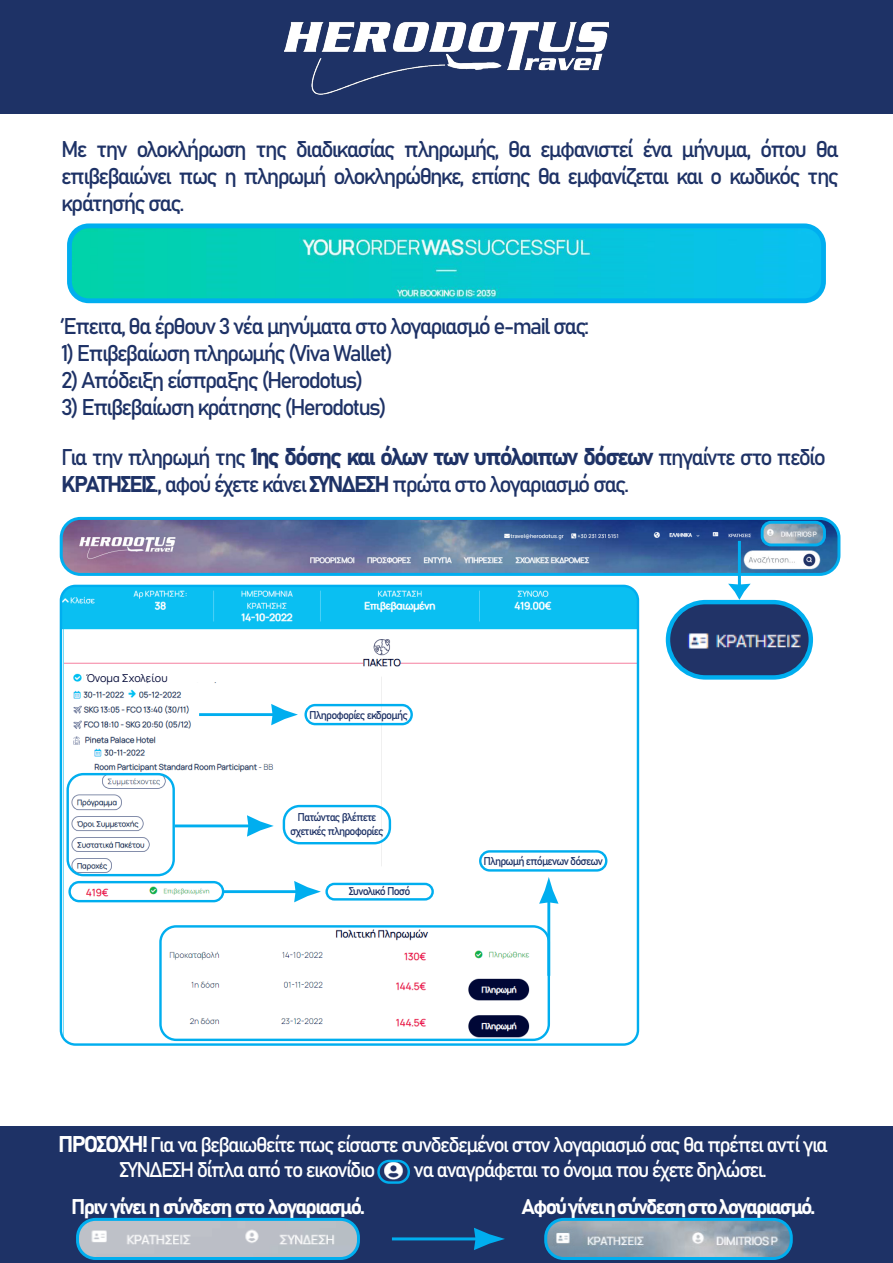
<style>
.page{position:relative;width:893px;height:1263px;background:#fff}
.page>*{position:absolute;margin:0;border:0;box-sizing:border-box;transform-origin:0 0}
.t1{font:24px "Bahnschrift";letter-spacing:-.08em;color:#1e3266}
.t2{font:22.5px/27px "Bahnschrift";letter-spacing:-.08em;color:#1e3266;text-align:justify}
.t3{font:21px/25.2px "Bahnschrift";letter-spacing:-.08em;color:#fff}
.t4{font:11.1px "Bahnschrift";letter-spacing:-.08em;color:#1e3266}
.t5{font:10.8px "Manrope";color:#000736}
.s1{font-size:22.5px}
</style>
<div class="page">
<div style="left:0;top:0;width:893px;height:113px;background:#1e3266"></div>
<img style="left:284px;top:22px;width:325px;height:73px">
<img style="left:73px;top:229px;width:747px;height:68px">
<div style="left:67px;top:223px;width:759px;height:80px;border:5px solid #00aeef;border-radius:19px"></div>
<img style="left:61px;top:518px;width:778px;height:54px">
<div style="left:60px;top:517px;width:780px;height:59px;border:3px solid #00aeef;border-radius:19px"></div>
<img style="left:668px;top:602px;width:143px;height:75px;border-radius:38px">
<div style="left:666px;top:600px;width:147px;height:80px;border:4px solid #00aeef;border-radius:38px"></div>
<hr style="left:738px;top:541px;width:3px;height:45px;background:#00aeef">
<svg style="left:728px;top:584px;width:23px;height:16px"></svg>
<img style="left:61px;top:586px;width:577px;height:457px">
<div style="left:60px;top:585px;width:579px;height:461px;border:2px solid #00aeef;border-radius:15px"></div>
<div style="left:230px;top:880px;width:212px;height:43px;background:#fff;border-radius:16px"></div>
<div style="left:84px;top:671px;width:144px;height:11px;background:#fff"></div>
<div style="left:304px;top:704px;width:109px;height:21px;border:2px solid #00aeef;border-radius:9px"></div>
<div style="left:479px;top:850px;width:128px;height:22px;border:2px solid #00aeef;border-radius:9px"></div>
<div style="left:283px;top:805px;width:108px;height:39px;border:2px solid #00aeef;border-radius:16px"></div>
<div style="left:325px;top:883px;width:109px;height:17px;border:2px solid #00aeef;border-radius:8px"></div>
<hr style="left:199px;top:713px;width:75px;height:3px;background:#00aeef">
<svg style="left:271px;top:704px;width:27px;height:21px"></svg>
<hr style="left:175px;top:824px;width:75px;height:3px;background:#00aeef">
<svg style="left:247px;top:815px;width:27px;height:22px"></svg>
<hr style="left:222px;top:890px;width:75px;height:3px;background:#00aeef">
<svg style="left:294px;top:881px;width:27px;height:21px"></svg>
<hr style="left:547px;top:901px;width:3px;height:75px;background:#00aeef">
<svg style="left:539px;top:877px;width:19px;height:27px"></svg>
<div style="left:66px;top:773px;width:109px;height:103px;border:2px solid #00aeef;border-radius:16px"></div>
<div style="left:68px;top:881px;width:156px;height:21px;border:2px solid #00aeef;border-radius:9px"></div>
<div style="left:159px;top:925px;width:391px;height:116px;border:2px solid #00aeef;border-radius:16px"></div>
<img style="left:762px;top:522px;width:62px;height:22px">
<div style="left:761px;top:521px;width:65px;height:25px;border:3px solid #00aeef;border-radius:9px"></div>
<div style="left:0;top:1126px;width:893px;height:137px;background:#1e3266"></div>
<img style="left:80px;top:1222px;width:276px;height:34px">
<div style="left:76px;top:1218px;width:284px;height:42px;border:3px solid #00aeef;border-radius:18px"></div>
<img style="left:548px;top:1222px;width:241px;height:34px">
<div style="left:544px;top:1218px;width:249px;height:42px;border:3px solid #00aeef;border-radius:18px"></div>
<hr style="left:392px;top:1237px;width:87px;height:3px;background:#00aeef">
<svg style="left:474px;top:1228px;width:31px;height:22px"></svg>
<img style="left:380px;top:1163px;width:27px;height:18px">
<div style="left:377px;top:1160px;width:33px;height:24px;border:2px solid #00aeef;border-radius:11px"></div>
<p class="t2" style="left:61px;top:134px;width:779px">Με την ολοκλήρωση της διαδικασίας πληρωμής, θα εμφανιστεί ένα μήνυμα, όπου θα επιβεβαιώνει πως η πληρωμή ολοκληρώθηκε, επίσης θα εμφανίζεται και ο κωδικός της κράτησής σας.</p>
<p class="t2" style="left:61px;top:311px;width:530px">Έπειτα, θα έρθουν 3 νέα μηνύματα στο λογαριασμό e-mail σας:</p>
<p class="t2" style="left:61px;top:338px;width:333px">1) Επιβεβαίωση πληρωμής (Viva Wallet)</p>
<p class="t2" style="left:61px;top:365px;width:304px">2) Απόδειξη είσπραξης (Herodotus)</p>
<p class="t2" style="left:61px;top:392px;width:327px">3) Επιβεβαίωση κράτησης (Herodotus)</p>
<p class="t1" style="left:61px;top:438px;width:766px"><span class="s1">Για την πληρωμή της</span> 1ης δόσης και όλων των υπόλοιπων δόσεων <span class="s1">πηγαίντε στο πεδίο</span></p>
<p class="t2" style="left:61px;top:469px;width:569px">ΚΡΑΤΗΣΕΙΣ., αφού έχετε κάνει ΣΥΝΔΕΣΗ πρώτα στο λογαριασμό σας.</p>
<p class="t5" style="left:86px;top:671px;width:83px">Όνομα Σχολείου</p>
<p class="t4" style="left:309px;top:707px;width:100px">Πληροφορίες εκδρομής</p>
<p class="t4" style="left:297px;top:809px;width:80px">Πατώντας βλέπετε</p>
<p class="t4" style="left:290px;top:822px;width:95px">σχετικές πληροφορίες</p>
<p class="t4" style="left:349px;top:883px;width:63px">Συνολικό Ποσό</p>
<p class="t4" style="left:483px;top:853px;width:121px">Πληρωμή επόμενων δόσεων</p>
<p class="t3" style="left:120px;top:1130px;width:710px;text-indent:-61px"><span class="s1">ΠΡΟΣΟΧΗ!</span> Για να βεβαιωθείτε πως είσαστε συνδεδεμένοι στον λογαριασμό σας θα πρέπει αντί για<br>ΣΥΝΔΕΣΗ δίπλα από το εικονίδιο</p>
<p class="t3" style="left:414px;top:1156px;width:355px">να αναγράφεται το όνομα που έχετε δηλώσει.</p>
<p class="t3" style="left:522px;top:1192px;width:295px">Αφού γίνει η σύνδεση στο λογαριασμό.</p>
<p class="t3" style="left:71px;top:1192px;width:295px">Πριν γίνει η σύνδεση στο λογαριασμό.</p>
</div>
